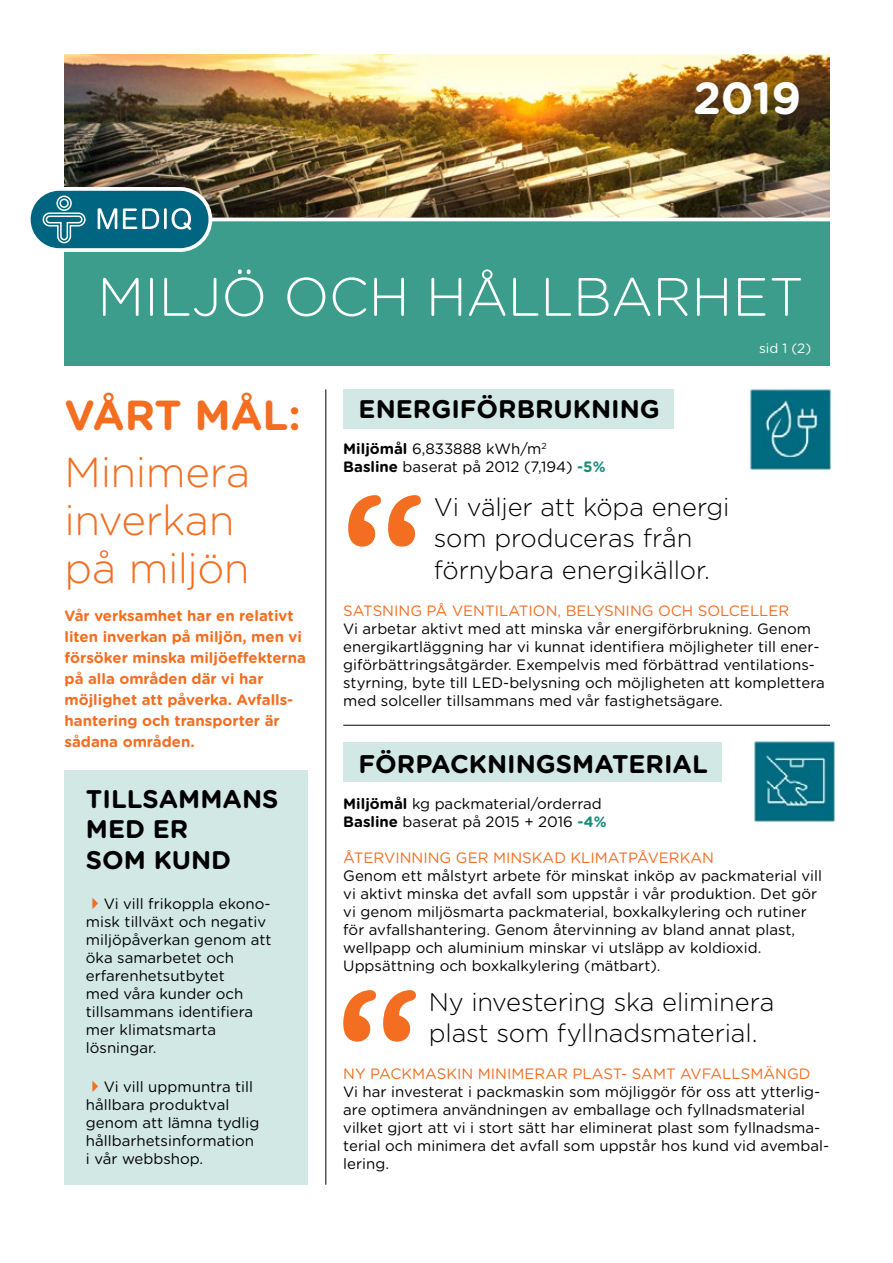
<style>
.page{position:relative;width:893px;height:1263px;background:#fff}
.page>*{position:absolute;margin:0;border:0;box-sizing:border-box;transform-origin:0 0}
.t1{font:300 54px "Gotham Rounded";letter-spacing:-.005em;color:#fff}
.t2{font:700 45px "Gotham Rounded";color:#fff}
.t3{font:300 42px/48px "Gotham Rounded";letter-spacing:-.01em;color:#f36e21}
.t4{font:700 42px "Gotham Rounded";letter-spacing:-.02em;color:#f36e21}
.t5{font:300 25.5px/31.5px "Gotham Rounded";letter-spacing:-.01em;color:#000}
.t6{font:700 25.5px/30.6px "Gotham Rounded";color:#000}
.t7{font:15px/18px "Gotham Rounded";color:#000}
.t8{font:700 15px/21px "Gotham Rounded";color:#f36e21}
.t9{font:15px "Gotham Rounded";color:#f36e21}
.t10{font:13.5px "Gotham Rounded";color:#fff}
.s1{color:#f36e21}
.s2{font-weight:700}
.s3{font-weight:700;color:#198c78}
</style>
<div class="page">
<img style="left:751px;top:724px;width:85px;height:99px">
<div style="left:343px;top:742px;width:379px;height:39px;background:#d1e8e4"></div>
<div style="left:343px;top:389px;width:330px;height:39px;background:#d1e8e4"></div>
<img style="left:65px;top:54px;width:765px;height:164px">
<div style="left:65px;top:219px;width:765px;height:147px;background:#3c9d8c"></div>
<hr style="left:65px;top:218px;width:765px;height:3px;background:#fff">
<svg style="left:30px;top:187px;width:182px;height:65px;background:#458ea0"></svg>
<hr style="left:325px;top:389px;width:1px;height:796px;background:#000">
<svg style="left:348px;top:495px;width:73px;height:52px"></svg>
<div style="left:65px;top:770px;width:243px;height:415px;background:#d1e8e4"></div>
<svg style="left:343px;top:990px;width:73px;height:51px"></svg>
<hr style="left:343px;top:725px;width:487px;height:1px;background:#000">
<img style="left:749px;top:388px;width:83px;height:83px">
<h2 class="t2" style="left:693px;top:65px;width:110px">2019</h2>
<h1 class="t1" style="left:97px;top:261px;width:708px">MILJÖ OCH HÅLLBARHET</h1>
<h3 class="t4" style="left:65px;top:384px;width:238px">VÅRT MÅL:</h3>
<h3 class="t3" style="left:65px;top:446px;width:187px">Minimera inverkan på miljön</h3>
<p class="t8" style="left:65px;top:604px;width:243px">Vår verksamhet har en relativt liten inverkan på miljön, men vi försöker minska miljöeffekterna på alla områden där vi har möjlighet att påverka. Avfalls&shy;hantering och transporter är sådana områden.</p>
<h3 class="t6" style="left:86px;top:782px;width:194px">TILLSAMMANS<br>MED ER<br>SOM KUND</h3>
<p class="t7" style="left:86px;top:894px;width:187px"><span class="s1">✔</span>Vi vill frikoppla ekono&shy;misk tillväxt och negativ miljöpåverkan genom att öka samarbetet och erfarenhetsutbytet<br>med våra kunder och tillsammans identifiera mer klimatsmarta lösningar.</p>
<p class="t7" style="left:86px;top:1077px;width:175px"><span class="s1">✔</span>Vi vill uppmuntra till hållbara produktval genom att lämna tydlig hållbarhetsinformation i vår webbshop.</p>
<h3 class="t6" style="left:359px;top:392px;width:303px">ENERGIFÖRBRUKNING</h3>
<p class="t7" style="left:343px;top:439px;width:264px"><span class="s2">Miljömål</span> 6,833888 kWh/m<sup>2<br></sup><span class="s2">Basline</span> baserat på 2012 (7,194) <span class="s3">-5%</span></p>
<h3 class="t5" style="left:434px;top:490px;width:297px">Vi väljer att köpa energi som produceras från förnybara energikällor.</h3>
<p class="t10" style="left:759px;top:339px;width:53px">sid 1 (2)</p>
<p class="t9" style="left:343px;top:600px;width:448px">SATSNING PÅ VENTILATION, BELYSNING OCH SOLCELLER</p>
<p class="t7" style="left:343px;top:619px;width:483px">Vi arbetar aktivt med att minska vår energiförbrukning. Genom energikartläggning har vi kunnat identifiera möjligheter till ener&shy;giförbättringsåtgärder. Exempelvis med förbättrad ventilations&shy;styrning, byte till LED-belysning och möjligheten att komplettera med solceller tillsammans med vår fastighetsägare.</p>
<h3 class="t6" style="left:359px;top:747px;width:351px">FÖRPACKNINGSMATERIAL</h3>
<p class="t7" style="left:343px;top:793px;width:265px"><span class="s2">Miljömål</span> kg packmaterial/orderrad<br><span class="s2">Basline</span> baserat på 2015 + 2016 <span class="s3">-4%</span></p>
<p class="t9" style="left:343px;top:847px;width:372px">ÅTERVINNING GER MINSKAD KLIMATPÅVERKAN</p>
<p class="t7" style="left:343px;top:865px;width:480px">Genom ett målstyrt arbete för minskat inköp av packmaterial vill vi aktivt minska det avfall som uppstår i vår produktion. Det gör vi genom miljösmarta packmaterial, boxkalkylering och rutiner för avfallshantering. Genom återvinning av bland annat plast, wellpapp och aluminium minskar vi utsläpp av koldioxid.<br>Uppsättning och boxkalkylering (mätbart).</p>
<h3 class="t5" style="left:429px;top:984px;width:347px">Ny investering ska eliminera plast som fyllnadsmaterial.</h3>
<p class="t9" style="left:343px;top:1063px;width:469px">NY PACKMASKIN MINIMERAR PLAST- SAMT AVFALLSMÄNGD</p>
<p class="t7" style="left:343px;top:1081px;width:487px">Vi har investerat i packmaskin som möjliggör för oss att ytterlig&shy;are optimera användningen av emballage och fyllnadsmaterial vilket gjort att vi i stort sätt har eliminerat plast som fyllnadsma&shy;terial och minimera det avfall som uppstår hos kund vid avembal&shy;lering.</p>
</div>
